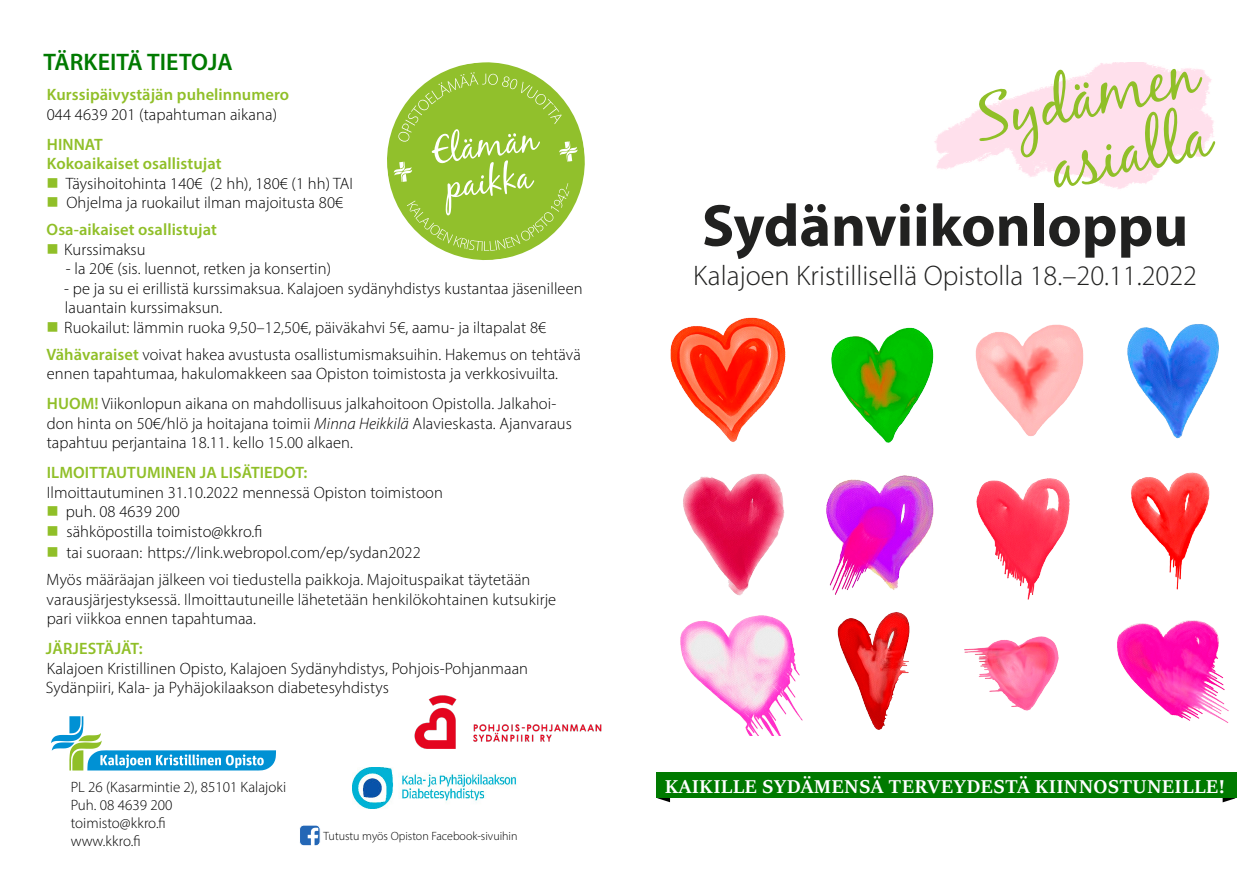
<style>
.page{position:relative;width:1259px;height:893px;background:#fff}
.page>*{position:absolute;margin:0;border:0;box-sizing:border-box;transform-origin:0 0}
.t1{font:64.5px/63.3px "Black Jack";color:#90bf28;text-align:right}
.t2{font:700 59.85px "Myriad Pro";color:#212120}
.t3{font:300 28.35px "Myriad Pro";color:#212120}
.t4{font:600 24px "Myriad Pro";letter-spacing:.005em;color:#007a00}
.t5{font:700 21px "Sitka Banner";letter-spacing:.045em;color:#fff}
.t6{font:300 16.5px/19.5px "Myriad Pro";letter-spacing:.005em;color:#000}
.t7{font:600 16.5px/19.5px "Myriad Pro";letter-spacing:.005em;color:#90bf28}
.t8{font:300 15px "Myriad Pro";color:#000}
.t9{font:300 12px "Myriad Pro";color:#000}
.s1{font-weight:300;color:#000}
.s2{color:#90bf28}
.s3{font-weight:600;color:#90bf28}
.s4{font-style:italic}
</style>
<div class="page">
<img style="left:670px;top:317px;width:559px;height:418px">
<svg style="left:51px;top:716px;width:225px;height:54px"></svg>
<img style="left:301px;top:827px;width:17px;height:17px">
<div style="left:299px;top:825px;width:21px;height:21px;border:1px solid #fff;border-radius:4px"></div>
<img style="left:352px;top:768px;width:164px;height:40px">
<svg style="left:657px;top:798px;width:13px;height:4px"></svg>
<svg style="left:1222px;top:798px;width:13px;height:4px"></svg>
<div style="left:656px;top:772px;width:580px;height:26px;background:#007a00"></div>
<svg style="left:387px;top:62px;width:198px;height:198px"></svg>
<img style="left:934px;top:62px;width:280px;height:127px">
<img style="left:414px;top:695px;width:188px;height:54px">
<p class="t4" style="left:43px;top:47px;width:191px">TÄRKEITÄ TIETOJA</p>
<p class="t7" style="left:47px;top:84px;width:244px">Kurssipäivystäjän puhelinnumero<br><span class="s1">044 4639 201 (tapahtuman aikana)</span></p>
<p class="t7" style="left:47px;top:134px;width:57px">HINNAT</p>
<p class="t7" style="left:47px;top:153px;width:176px">Kokoaikaiset osallistujat</p>
<p class="t6" style="left:47px;top:173px;width:308px"><span class="s2">■</span> Täysihoitohinta 140€ (2 hh), 180€ (1 hh) TAI</p>
<p class="t6" style="left:47px;top:193px;width:298px"><span class="s2">■</span> Ohjelma ja ruokailut ilman majoitusta 80€</p>
<p class="t7" style="left:47px;top:219px;width:172px">Osa-aikaiset osallistujat</p>
<p class="t6" style="left:47px;top:239px;width:100px"><span class="s2">■</span> Kurssimaksu</p>
<p class="t6" style="left:66px;top:259px;width:267px">- la 20€ (sis. luennot, retken ja konsertin)</p>
<p class="t6" style="left:64px;top:278px;width:520px">- pe ja su ei erillistä kurssimaksua. Kalajoen sydänyhdistys kustantaa jäsenilleen lauantain kurssimaksun.</p>
<p class="t6" style="left:47px;top:317px;width:501px"><span class="s2">■</span> Ruokailut: lämmin ruoka 9,50–12,50€, päiväkahvi 5€, aamu- ja iltapalat 8€</p>
<p class="t6" style="left:46px;top:344px;width:536px"><span class="s3">Vähävaraiset</span> voivat hakea avustusta osallistumismaksuihin. Hakemus on tehtävä ennen tapahtumaa, hakulomakkeen saa Opiston toimistosta ja verkkosivuilta.</p>
<p class="t6" style="left:47px;top:394px;width:527px"><span class="s3">HUOM!</span> Viikonlopun aikana on mahdollisuus jalkahoitoon Opistolla. Jalkahoi&shy;don hinta on 50€/hlö ja hoitajana toimii <span class="s4">Minna Heikkilä</span> Alavieskasta. Ajanvaraus tapahtuu perjantaina 18.11. kello 15.00 alkaen.</p>
<p class="t7" style="left:47px;top:462px;width:262px">ILMOITTAUTUMINEN JA LISÄTIEDOT:</p>
<p class="t6" style="left:47px;top:482px;width:398px">Ilmoittautuminen 31.10.2022 mennessä Opiston toimistoon</p>
<p class="t6" style="left:47px;top:502px;width:135px"><span class="s2">■</span> puh. 08 4639 200</p>
<p class="t6" style="left:47px;top:521px;width:217px"><span class="s2">■</span> sähköpostilla toimisto@kkro.fi</p>
<p class="t6" style="left:47px;top:543px;width:376px"><span class="s2">■</span> tai suoraan: https://link.webropol.com/ep/sydan2022</p>
<p class="t6" style="left:47px;top:570px;width:511px">Myös määräajan jälkeen voi tiedustella paikkoja. Majoituspaikat täytetään varausjärjestyksessä. Ilmoittautuneille lähetetään henkilökohtainen kutsukirje pari viikkoa ennen tapahtumaa.</p>
<p class="t6" style="left:46px;top:639px;width:484px"><span class="s3">JÄRJESTÄJÄT:<br></span>Kalajoen Kristillinen Opisto, Kalajoen Sydänyhdistys, Pohjois-Pohjanmaan<br>Sydänpiiri, Kala- ja Pyhäjokilaakson diabetesyhdistys</p>
<p class="t8" style="left:71px;top:777px;width:217px">PL 26 (Kasarmintie 2), 85101 Kalajoki</p>
<p class="t8" style="left:71px;top:795px;width:103px">Puh. 08 4639 200</p>
<p class="t8" style="left:71px;top:813px;width:97px">toimisto@kkro.fi</p>
<p class="t8" style="left:71px;top:831px;width:72px">www.kkro.fi</p>
<p class="t9" style="left:323px;top:828px;width:195px">Tutustu myös Opiston Facebook-sivuihin</p>
<p class="t1" style="left:967px;top:89px;width:228px;rotate:-13deg">Sydämen asialla</p>
<p class="t2" style="left:702px;top:187px;width:488px">Sydänviikonloppu</p>
<p class="t3" style="left:693px;top:258px;width:505px">Kalajoen Kristillisellä Opistolla 18.–20.11.2022</p>
<p class="t5" style="left:665px;top:772px;width:562px">KAIKILLE SYDÄMENSÄ TERVEYDESTÄ KIINNOSTUNEILLE!</p>
</div>
